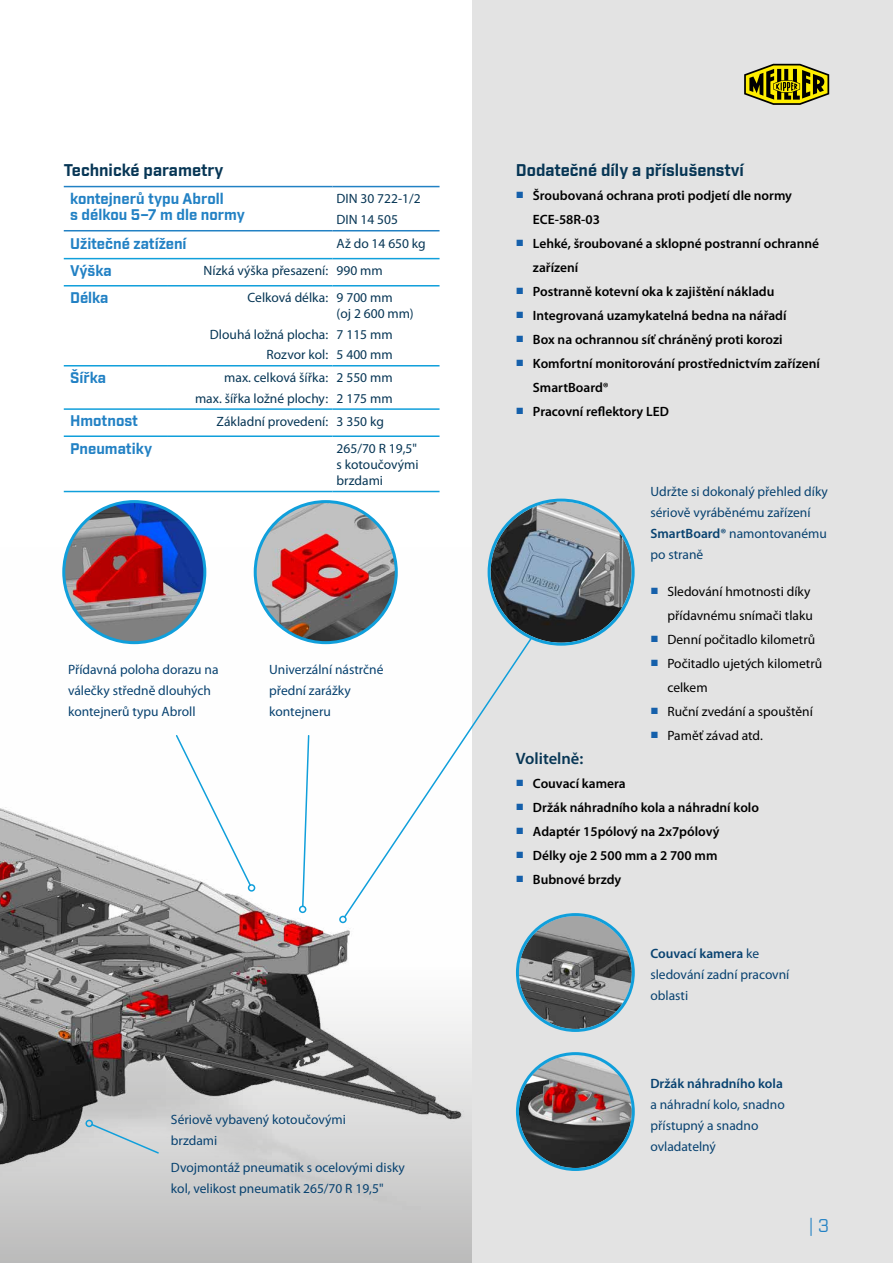
<style>
.page{position:relative;width:893px;height:1263px;background:#fff}
.page>*{position:absolute;margin:0;border:0;box-sizing:border-box;transform-origin:0 0}
.t1{font:18px "Industry";color:#2281c4}
.t2{font:700 16.5px "Industry";color:#073655}
.t3{font:600 16.5px "Myriad Pro";color:#073655}
.t4{font:700 15px/16.2px "Industry";color:#2281c4}
.t5{font:600 13.5px/24px "Myriad Pro";color:#000}
.t6{font:13.5px/21px "Myriad Pro";color:#084270}
.t7{font:13.5px/20.4px "Myriad Pro";color:#073655}
.t8{font:13.5px/24px "Myriad Pro";color:#000;text-align:right}
.t9{font:600 13.5px "Myriad Pro";color:#084270}
.s1{font-family:"Arial";font-weight:400;color:#1560ab}
.s2{font-weight:600}
.s3{font-family:"Arial";color:#1560ab}
</style>
<div class="page">
<svg style="left:0;top:547px;width:472px;height:716px"></svg>
<div style="left:472px;top:0;width:421px;height:1263px;background:#e3e3e3"></div>
<img style="left:0;top:583px;width:499px;height:659px">
<img style="left:64px;top:502px;width:141px;height:141px;border-radius:71px">
<div style="left:62px;top:500px;width:144px;height:144px;border:3px solid #109fdb;border-radius:50%"></div>
<img style="left:255px;top:502px;width:141px;height:141px;border-radius:71px">
<div style="left:254px;top:500px;width:144px;height:144px;border:3px solid #109fdb;border-radius:50%"></div>
<svg style="left:489px;top:500px;width:144px;height:144px"></svg>
<img style="left:491px;top:502px;width:141px;height:141px;border-radius:71px">
<div style="left:488px;top:499px;width:147px;height:147px;border:3px solid #109fdb;border-radius:50%"></div>
<svg style="left:343px;top:636px;width:191px;height:283px"></svg>
<div style="left:339px;top:916px;width:8px;height:7px;border:2px solid #109fdb;border-radius:50%"></div>
<img style="left:519px;top:916px;width:113px;height:113px;border-radius:56px">
<div style="left:516px;top:913px;width:119px;height:119px;border:3px solid #109fdb;border-radius:50%"></div>
<img style="left:519px;top:1055px;width:113px;height:113px;border-radius:56px">
<div style="left:516px;top:1052px;width:119px;height:119px;border:3px solid #109fdb;border-radius:50%"></div>
<hr style="left:64px;top:230px;width:104px;height:1px;background:#2281c4">
<hr style="left:168px;top:230px;width:164px;height:1px;background:#2281c4">
<hr style="left:332px;top:230px;width:108px;height:1px;background:#2281c4">
<hr style="left:64px;top:258px;width:104px;height:1px;background:#109fdb">
<hr style="left:168px;top:258px;width:164px;height:1px;background:#109fdb">
<hr style="left:332px;top:258px;width:108px;height:1px;background:#109fdb">
<hr style="left:64px;top:285px;width:104px;height:1px;background:#109fdb">
<hr style="left:168px;top:285px;width:164px;height:1px;background:#109fdb">
<hr style="left:332px;top:285px;width:108px;height:1px;background:#109fdb">
<hr style="left:64px;top:365px;width:104px;height:1px;background:#109fdb">
<hr style="left:168px;top:365px;width:164px;height:1px;background:#109fdb">
<hr style="left:332px;top:365px;width:108px;height:1px;background:#109fdb">
<hr style="left:64px;top:408px;width:104px;height:2px;background:#109fdb">
<hr style="left:168px;top:408px;width:164px;height:2px;background:#109fdb">
<hr style="left:332px;top:408px;width:108px;height:2px;background:#109fdb">
<hr style="left:64px;top:435px;width:104px;height:2px;background:#109fdb">
<hr style="left:168px;top:435px;width:164px;height:2px;background:#109fdb">
<hr style="left:332px;top:435px;width:108px;height:2px;background:#109fdb">
<hr style="left:64px;top:491px;width:104px;height:1px;background:#109fdb">
<hr style="left:168px;top:491px;width:164px;height:1px;background:#109fdb">
<hr style="left:332px;top:491px;width:108px;height:1px;background:#109fdb">
<hr style="left:64px;top:186px;width:104px;height:1px;background:#2281c4">
<hr style="left:168px;top:186px;width:164px;height:1px;background:#2281c4">
<hr style="left:332px;top:186px;width:108px;height:1px;background:#2281c4">
<svg style="left:301px;top:734px;width:9px;height:174px"></svg>
<div style="left:299px;top:905px;width:7px;height:8px;border:2px solid #109fdb;border-radius:50%"></div>
<svg style="left:175px;top:734px;width:77px;height:153px"></svg>
<div style="left:248px;top:884px;width:7px;height:8px;border:2px solid #109fdb;border-radius:50%"></div>
<svg style="left:90px;top:1123px;width:70px;height:32px;background:#ccd3d6"></svg>
<div style="left:85px;top:1120px;width:8px;height:7px;border:2px solid #109fdb;border-radius:50%"></div>
<svg style="left:744px;top:64px;width:85px;height:41px"></svg>
<p class="t2" style="left:64px;top:160px;width:161px">Technické parametry</p>
<p class="t4" style="left:70px;top:191px;width:176px">kontejnerů typu Abroll<br>s délkou 5–7 m dle normy</p>
<p class="t7" style="left:337px;top:188px;width:86px">DIN 30 722-1/2<br>DIN 14 505</p>
<p class="t4" style="left:70px;top:236px;width:118px">Užitečné zatížení</p>
<p class="t7" style="left:337px;top:233px;width:91px">Až do 14 650 kg</p>
<p class="t4" style="left:70px;top:263px;width:43px">Výška</p>
<p class="t7" style="left:204px;top:260px;width:181px">Nízká výška přesazení: 990 mm</p>
<p class="t4" style="left:70px;top:290px;width:40px">Délka</p>
<p class="t7" style="left:248px;top:287px;width:82px">Celková délka:</p>
<p class="t7" style="left:210px;top:324px;width:120px;text-align:right">Dlouhá ložná plocha:<br>Rozvor kol:</p>
<p class="t7" style="left:337px;top:289px;width:79px;line-height:16.2px">9 700 mm<br>(oj 2 600 mm)</p>
<p class="t7" style="left:337px;top:324px;width:57px">7 115 mm<br>5 400 mm</p>
<p class="t4" style="left:70px;top:370px;width:38px">Šířka</p>
<p class="t7" style="left:195px;top:367px;width:135px;text-align:right">max. celková šířka: max. šířka ložné plochy:</p>
<p class="t7" style="left:337px;top:367px;width:57px">2 550 mm<br>2 175 mm</p>
<p class="t4" style="left:70px;top:414px;width:69px">Hmotnost</p>
<p class="t7" style="left:217px;top:411px;width:169px">Základní provedení: 3 350 kg</p>
<p class="t4" style="left:70px;top:441px;width:84px">Pneumatiky</p>
<p class="t7" style="left:337px;top:440px;width:83px;line-height:16.2px;text-align:justify">265/70 R 19,5" s kotoučovými brzdami</p>
<p class="t6" style="left:68px;top:659px;width:152px">Přídavná poloha dorazu na válečky středně dlouhých kontejnerů typu Abroll</p>
<p class="t6" style="left:269px;top:659px;width:116px">Univerzální nástrčné přední zarážky kontejneru</p>
<p class="t6" style="left:171px;top:1108px;width:176px">Sériově vybavený kotoučovými brzdami</p>
<p class="t6" style="left:171px;top:1156px;width:235px">Dvojmontáž pneumatik s ocelovými disky kol, velikost pneumatik 265/70 R 19,5"</p>
<p class="t2" style="left:516px;top:160px;width:230px">Dodatečné díly a příslušenství</p>
<p class="t5" style="left:533px;top:183px;width:261px;text-indent:-17px"><span class="s1">■</span> Šroubovaná ochrana proti podjetí dle normy<br>ECE‑58R‑03</p>
<p class="t5" style="left:533px;top:231px;width:288px;text-indent:-17px"><span class="s1">■</span> Lehké, šroubované a sklopné postranní ochranné zařízení</p>
<p class="t5" style="left:516px;top:279px;width:260px"><span class="s1">■</span> Postranně kotevní oka k zajištění nákladu</p>
<p class="t5" style="left:516px;top:303px;width:272px"><span class="s1">■</span> Integrovaná uzamykatelná bedna na nářadí</p>
<p class="t5" style="left:516px;top:327px;width:268px"><span class="s1">■</span> Box na ochrannou síť chráněný proti korozi</p>
<p class="t5" style="left:533px;top:351px;width:288px;text-indent:-17px"><span class="s1">■</span> Komfortní monitorování prostřednictvím zařízení<br>SmartBoard®</p>
<p class="t5" style="left:516px;top:399px;width:154px"><span class="s1">■</span> Pracovní reflektory LED</p>
<p class="t6" style="left:650px;top:481px;width:179px">Udržte si dokonalý přehled díky sériově vyráběnému zařízení<br><span class="s2">SmartBoard®</span> namontovanému po straně</p>
<p class="t8" style="left:650px;top:579px;width:164px"><span class="s3">■</span> Sledování hmotnosti díky přídavnému snímači tlaku</p>
<p class="t8" style="left:650px;top:627px;width:166px"><span class="s3">■</span> Denní počitadlo kilometrů</p>
<p class="t8" style="left:667px;top:651px;width:156px;text-align:left;text-indent:-17px"><span class="s3">■</span> Počitadlo ujetých kilometrů celkem</p>
<p class="t8" style="left:650px;top:699px;width:164px"><span class="s3">■</span> Ruční zvedání a spouštění</p>
<p class="t8" style="left:650px;top:723px;width:114px"><span class="s3">■</span> Paměť závad atd.</p>
<p class="t3" style="left:516px;top:748px;width:69px">Volitelně:</p>
<p class="t5" style="left:516px;top:771px;width:111px"><span class="s1">■</span> Couvací kamera</p>
<p class="t5" style="left:516px;top:795px;width:245px"><span class="s1">■</span> Držák náhradního kola a náhradní kolo</p>
<p class="t5" style="left:516px;top:819px;width:205px"><span class="s1">■</span> Adaptér 15pólový na 2x7pólový</p>
<p class="t5" style="left:516px;top:843px;width:203px"><span class="s1">■</span> Délky oje 2 500 mm a 2 700 mm</p>
<p class="t5" style="left:516px;top:867px;width:107px"><span class="s1">■</span> Bubnové brzdy</p>
<p class="t6" style="left:650px;top:943px;width:141px"><span class="s2">Couvací kamera</span> ke sledování zadní pracovní oblasti</p>
<p class="t9" style="left:650px;top:1074px;width:134px">Držák náhradního kola</p>
<p class="t6" style="left:650px;top:1093px;width:136px">a náhradní kolo, snadno přístupný a snadno ovladatelný</p>
<h1 class="t1" style="left:808px;top:1214px;width:22px">| 3</h1>
</div>
